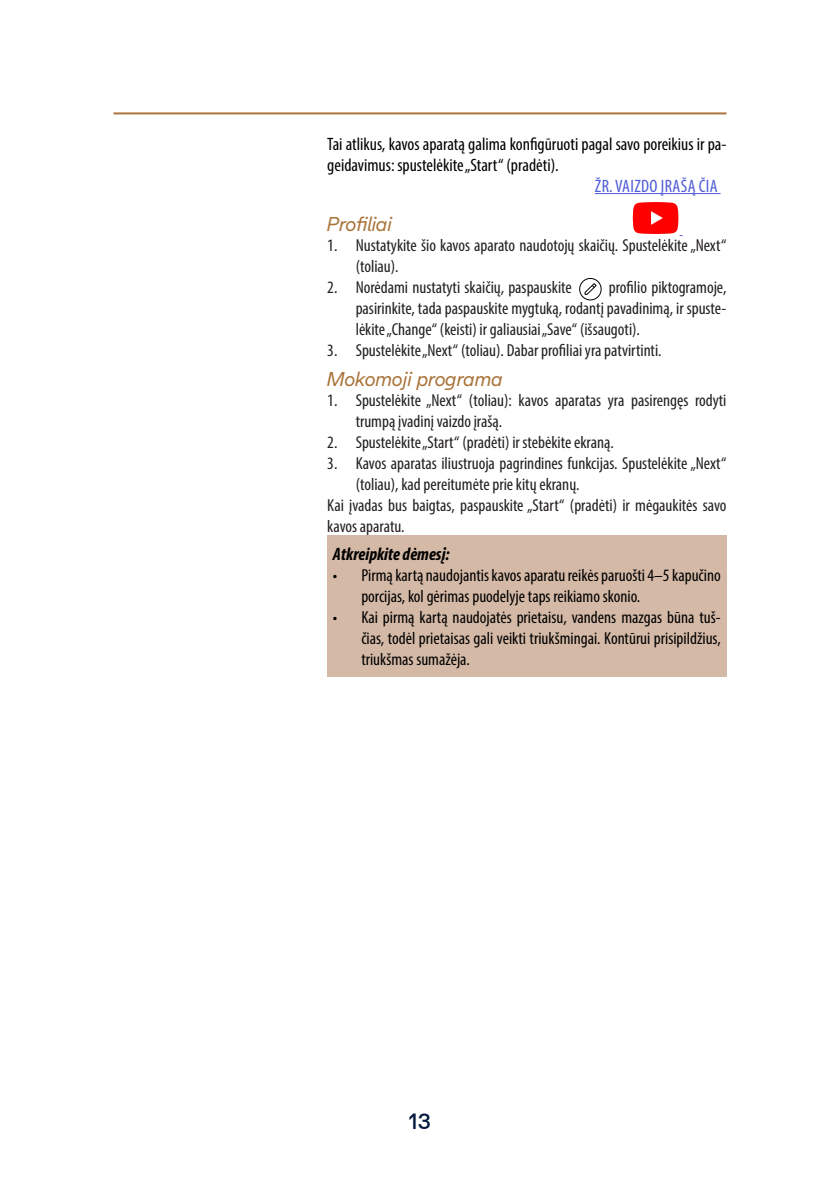
<style>
.page{position:relative;width:840px;height:1191px;background:#fff}
.page>*{position:absolute;margin:0;border:0;box-sizing:border-box;transform-origin:0 0}
.t1{font:500 22px "De Longhi Sans";color:#02183e}
.sottoparagrafo{font:italic 20px "De Longhi Sans";color:#aa743a}
.testo{font:condensed 18px/21.6px "Myriad Pro";color:#000}
.pericoli{font:italic 700 condensed 18px "Myriad Pro";color:#000}
.testo-2{font:condensed 18px "Myriad Pro";letter-spacing:.02em;color:#4f5cd6}
.testo-3{font:condensed 17.4px/20.8px "Myriad Pro";color:#231f20}
.t2{font:condensed 17.4px/21px "Myriad Pro";color:#000}
</style>
<div class="page">
<hr style="left:113px;top:112px;width:613px;height:2px;background:#aa743a">
<div style="left:579px;top:278px;width:22px;height:22px;border:1px solid #000001;border-radius:50%"></div>
<svg style="left:584px;top:283px;width:12px;height:12px"></svg>
<div style="left:327px;top:535px;width:399px;height:142px;background:#d4b9a6"></div>
<hr style="left:594px;top:193px;width:126px;height:1px;background:#4f5cd6">
<svg style="left:632px;top:202px;width:50px;height:34px"></svg>
<p class="testo" style="left:327px;top:133px;width:400px">Tai atlikus, kavos aparatą galima konfigūruoti pagal savo poreikius ir pa&shy;geidavimus: spustelėkite „Start“ (pradėti).</p>
<p class="testo-2" style="left:594px;top:175px;width:124px">ŽR. VAIZDO ĮRAŠĄ ČIA</p>
<p class="sottoparagrafo" style="left:327px;top:211px;width:66px">Profiliai</p>
<p class="testo-3" style="left:355px;top:235px;width:372px;text-indent:-28px">1. Nustatykite šio kavos aparato naudotojų skaičių. Spustelėkite „Next“ (toliau).</p>
<p class="testo-3" style="left:327px;top:277px;width:246px">2. Norėdami nustatyti skaičių, paspauskite</p>
<p class="testo-3" style="left:355px;top:277px;width:372px;text-align:justify;text-indent:253px">profilio piktogramoje, pasirinkite, tada paspauskite mygtuką, rodantį pavadinimą, ir spuste&shy;lėkite „Change“ (keisti) ir galiausiai „Save“ (išsaugoti).</p>
<p class="testo-3" style="left:327px;top:339px;width:335px">3. Spustelėkite „Next“ (toliau). Dabar profiliai yra patvirtinti.</p>
<p class="sottoparagrafo" style="left:327px;top:366px;width:177px">Mokomoji programa</p>
<p class="testo-3" style="left:355px;top:390px;width:372px;text-indent:-28px">1. Spustelėkite „Next“ (toliau): kavos aparatas yra pasirengęs rodyti trumpą įvadinį vaizdo įrašą.</p>
<p class="testo-3" style="left:327px;top:432px;width:288px">2. Spustelėkite „Start“ (pradėti) ir stebėkite ekraną.</p>
<p class="testo-3" style="left:355px;top:453px;width:372px;text-indent:-28px">3. Kavos aparatas iliustruoja pagrindines funkcijas. Spustelėkite „Next“ (toliau), kad pereitumėte prie kitų ekranų.</p>
<p class="testo-3" style="left:327px;top:494px;width:400px">Kai įvadas bus baigtas, paspauskite „Start“ (pradėti) ir mėgaukitės savo kavos aparatu.</p>
<p class="pericoli" style="left:333px;top:543px;width:118px">Atkreipkite dėmesį:</p>
<p class="t2" style="left:361px;top:565px;width:361px;text-indent:-28px">• Pirmą kartą naudojantis kavos aparatu reikės paruošti 4–5 kapučino porcijas, kol gėrimas puodelyje taps reikiamo skonio.</p>
<p class="t2" style="left:361px;top:607px;width:361px;text-align:justify;text-indent:-28px">• Kai pirmą kartą naudojatės prietaisu, vandens mazgas būna tuš&shy;čias, todėl prietaisas gali veikti triukšmingai. Kontūrui prisipildžius, triukšmas sumažėja.</p>
<p class="t1" style="left:409px;top:1108px;width:23px">13</p>
</div>
